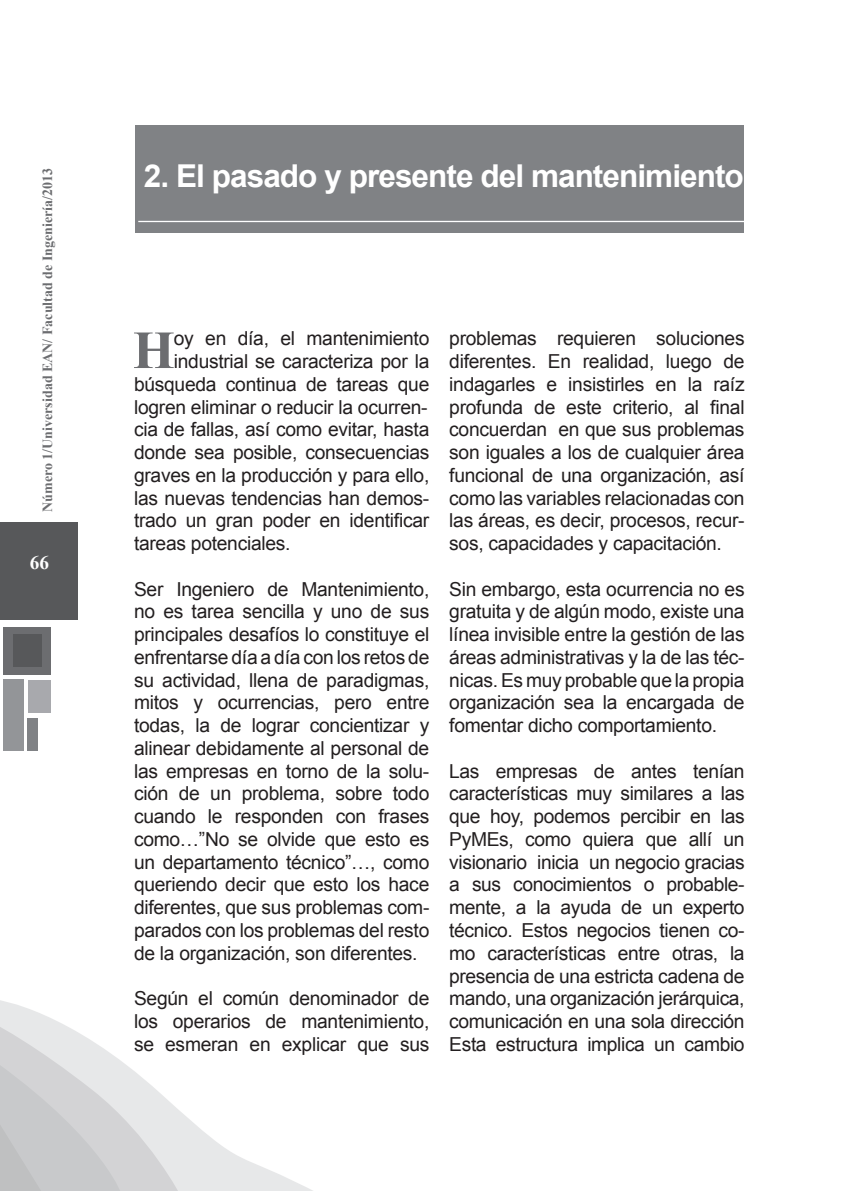
<style>
.page{position:relative;width:844px;height:1191px;background:#fff}
.page>*{position:absolute;margin:0;border:0;box-sizing:border-box;transform-origin:0 0}
.t1{font:700 53.55px "Times New Roman";color:#6c6d70}
.t2{font:700 31.5px "Arial";letter-spacing:-.03em;color:#fff}
.t3{font:19.25px/22.8px "Arial";letter-spacing:-.015em;color:#231f20;text-align:justify}
.t4{font:700 19.25px "Times New Roman";color:#fff}
.t5{font:700 14px "Times New Roman";color:#6c6d70}
</style>
<div class="page">
<div style="left:0;top:522px;width:77px;height:97px;background:#57585a"></div>
<div style="left:3px;top:627px;width:47px;height:47px;background:#6c6d70"></div>
<div style="left:28px;top:680px;width:22px;height:32px;background:#a8a9ad"></div>
<div style="left:27px;top:718px;width:10px;height:33px;background:#808285"></div>
<div style="left:14px;top:634px;width:28px;height:33px;background:#57585a"></div>
<div style="left:3px;top:680px;width:20px;height:71px;background:#939598"></div>
<svg style="left:0;top:1000px;width:313px;height:191px"></svg>
<div style="left:135px;top:125px;width:608px;height:107px;background:#808285"></div>
<hr style="left:138px;top:221px;width:606px;height:1px;background:#fff">
<p class="t5" style="left:38px;top:512px;width:345px;rotate:-90deg">Número 1/Universidad EAN/ Facultad de Ingeniería/2013</p>
<p class="t2" style="left:144px;top:154px;width:601px">2. El pasado y presente del mantenimiento</p>
<p class="t3" style="left:134px;top:327px;width:297px;text-align:right">oy en día, el mantenimiento industrial se caracteriza por la búsqueda continua de tareas que</p>
<p class="t3" style="left:134px;top:395px;width:295px">logren eliminar o reducir la ocurren-</p>
<p class="t3" style="left:134px;top:418px;width:297px">cia de fallas, así como evitar, hasta donde sea posible, consecuencias graves en la producción y para ello, las nuevas tendencias han demos&shy;trado un gran poder en identificar tareas potenciales.</p>
<p class="t3" style="left:134px;top:577px;width:297px">Ser Ingeniero de Mantenimiento, no es tarea sencilla y uno de sus principales desafíos lo constituye el enfrentarse día a día con los retos de su actividad, llena de paradigmas, mitos y ocurrencias, pero entre todas, la de lograr concientizar y alinear debidamente al personal de las empresas en torno de la solu&shy;ción de un problema, sobre todo cuando le responden con frases como…”No se olvide que esto es un departamento técnico”…, como queriendo decir que esto los hace diferentes, que sus problemas com&shy;parados con los problemas del resto de la organización, son diferentes.</p>
<p class="t3" style="left:134px;top:987px;width:297px">Según el común denominador de los operarios de mantenimiento, se esmeran en explicar que sus</p>
<p class="t3" style="left:449px;top:327px;width:297px">problemas requieren soluciones diferentes. En realidad, luego de indagarles e insistirles en la raíz profunda de este criterio, al final concuerdan en que sus problemas son iguales a los de cualquier área funcional de una organización, así como las variables relacionadas con las áreas, es decir, procesos, recur&shy;sos, capacidades y capacitación.</p>
<p class="t3" style="left:449px;top:577px;width:297px">Sin embargo, esta ocurrencia no es gratuita y de algún modo, existe una línea invisible entre la gestión de las áreas administrativas y la de las téc&shy;nicas. Es muy probable que la propia organización sea la encargada de fomentar dicho comportamiento.</p>
<p class="t3" style="left:449px;top:759px;width:297px">Las empresas de antes tenían características muy similares a las que hoy, podemos percibir en las PyMEs, como quiera que allí un visionario inicia un negocio gracias a sus conocimientos o probable&shy;mente, a la ayuda de un experto técnico. Estos negocios tienen co&shy;mo características entre otras, la presencia de una estricta cadena de mando, una organización jerárquica, comunicación en una sola dirección Esta estructura implica un cambio</p>
<p class="t1" style="left:133px;top:313px;width:43px">H</p>
<p class="t4" style="left:30px;top:549px;width:21px">66</p>
</div>
